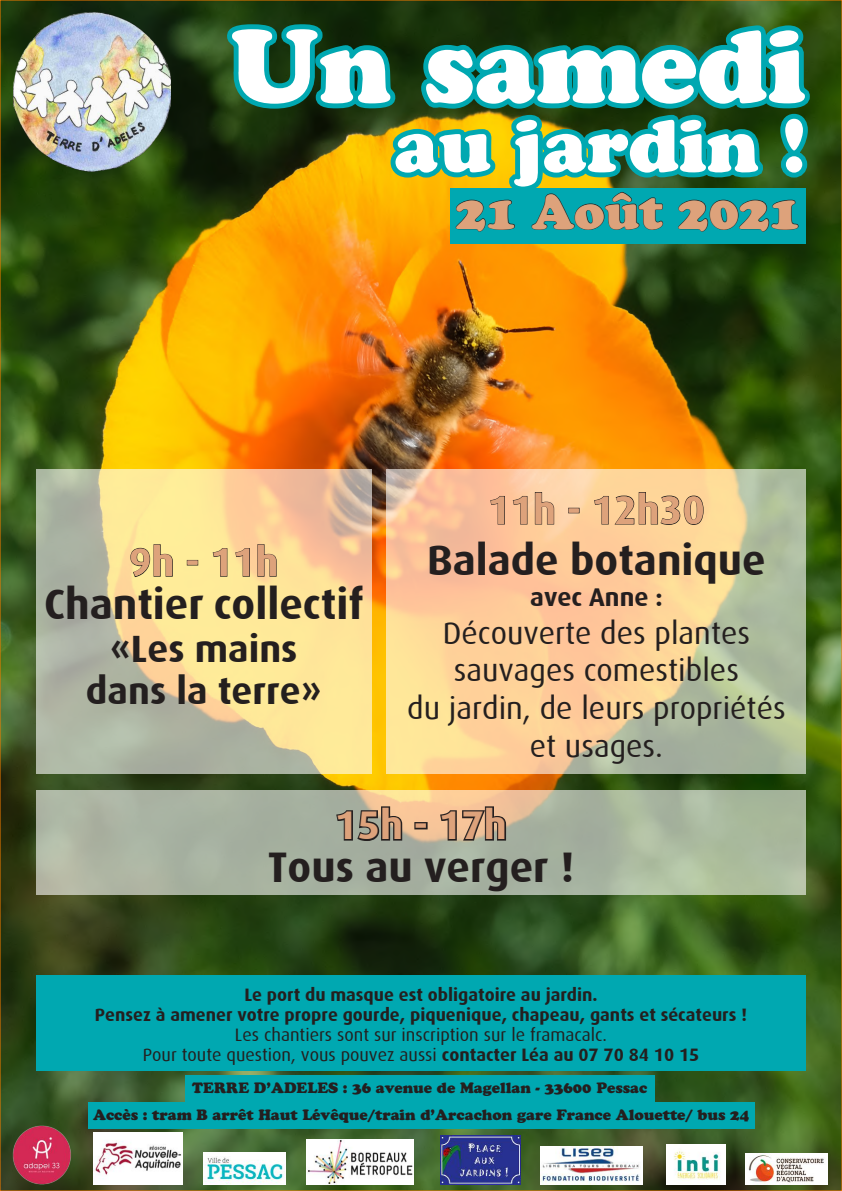
<style>
.page{position:relative;width:842px;height:1191px;background:#fff}
.page>*{position:absolute;margin:0;border:0;box-sizing:border-box;transform-origin:0 0}
.t1{font:102.6px "Cooper Black Std";color:#fff}
.t2{font:73.9px "Cooper Black Std";color:#fff}
.t3{font:48.5px "Cooper Black Std";color:#dda27b}
.t4{font:700 42.8px "Dax";color:#241f1f}
.t5{font:700 40px "Dax";color:#dda27b}
.t6{font:700 38px/42.7px "Dax";color:#241f1f;text-align:center}
.t7{font:31.4px/37.6px "Dax";color:#241f1f;text-align:center}
.t8{font:700 25.6px "Dax";color:#241f1f}
.t9{font:700 18px/20px "Dax";color:#241f1f;text-align:center}
.t10{font:18px/20px "Dax";color:#241f1f;text-align:center}
.t11{font:14.9px "Cooper Black Std";color:#241f1f}
.s1{font-weight:700}
</style>
<div class="page">
<img style="left:2px;top:2px;width:838px;height:1187px">
<div style="left:88px;top:1101px;width:666px;height:27px;background:#00a8b1"></div>
<div style="left:185px;top:1074px;width:469px;height:27px;background:#00a8b1"></div>
<div style="left:450px;top:188px;width:356px;height:56px;background:#00a8b1"></div>
<svg style="left:221px;top:19px;width:594px;height:213px;background:#347a50"></svg>
<img style="left:13px;top:11px;width:158px;height:161px">
<img style="left:307px;top:1139px;width:106px;height:45px">
<img style="left:667px;top:1145px;width:58px;height:39px">
<img style="left:11px;top:1123px;width:60px;height:61px">
<img style="left:441px;top:1135px;width:79px;height:49px">
<img style="left:204px;top:1152px;width:81px;height:32px">
<img style="left:93px;top:1132px;width:90px;height:52px">
<img style="left:541px;top:1146px;width:101px;height:38px">
<img style="left:745px;top:1153px;width:83px;height:31px">
<div style="left:36px;top:974px;width:770px;height:96px;background:#00a8b1"></div>
<svg style="left:36px;top:470px;width:336px;height:304px;background:#dece9c"></svg>
<svg style="left:130px;top:544px;width:43px;height:33px"></svg>
<div style="left:187px;top:560px;width:11px;height:5px;border:1px solid #241f1f"></div>
<svg style="left:212px;top:547px;width:16px;height:30px"></svg>
<svg style="left:235px;top:547px;width:15px;height:30px"></svg>
<svg style="left:257px;top:544px;width:20px;height:33px"></svg>
<svg style="left:387px;top:470px;width:419px;height:304px;background:#e6c99b"></svg>
<svg style="left:490px;top:495px;width:15px;height:30px"></svg>
<svg style="left:512px;top:495px;width:16px;height:30px"></svg>
<svg style="left:534px;top:491px;width:21px;height:34px"></svg>
<div style="left:568px;top:508px;width:12px;height:5px;border:1px solid #241f1f"></div>
<svg style="left:593px;top:491px;width:111px;height:34px;background:#ddb886"></svg>
<svg style="left:36px;top:790px;width:770px;height:104px;background:#adb5a0"></svg>
<svg style="left:334px;top:805px;width:70px;height:38px;background:#817d6f"></svg>
<div style="left:414px;top:822px;width:14px;height:7px;border:3px solid #241f1f"></div>
<svg style="left:438px;top:805px;width:69px;height:37px;background:#a5886f"></svg>
<h1 class="t1" style="left:231px;top:4px;width:577px">Un samedi</h1>
<h2 class="t2" style="left:394px;top:101px;width:413px">au jardin !</h2>
<h3 class="t3" style="left:456px;top:182px;width:346px">21 Août 2021</h3>
<h3 class="t5" style="left:129px;top:540px;width:151px">9h - 11h</h3>
<h3 class="t4" style="left:44px;top:580px;width:321px">Chantier collectif</h3>
<h3 class="t6" style="left:86px;top:627px;width:237px">«Les mains dans la terre»</h3>
<h3 class="t5" style="left:488px;top:487px;width:219px">11h - 12h30</h3>
<h3 class="t4" style="left:427px;top:536px;width:340px">Balade botanique</h3>
<h3 class="t8" style="left:530px;top:583px;width:134px">avec Anne :</h3>
<h3 class="t7" style="left:407px;top:614px;width:380px">Découverte des plantes sauvages comestibles<br>du jardin, de leurs propriétés et usages.</h3>
<h3 class="t5" style="left:335px;top:802px;width:174px">15h - 17h</h3>
<h3 class="t4" style="left:268px;top:843px;width:308px">Tous au verger !</h3>
<p class="t9" style="left:95px;top:984px;width:654px">Le port du masque est obligatoire au jardin.<br>Pensez à amener votre propre gourde, piquenique, chapeau, gants et sécateurs !</p>
<p class="t10" style="left:143px;top:1024px;width:558px">Les chantiers sont sur inscription sur le framacalc.<br>Pour toute question, vous pouvez aussi <span class="s1">contacter Léa au 07 70 84 10 15</span></p>
<p class="t11" style="left:192px;top:1079px;width:457px">TERRE D’ADELES : 36 avenue de Magellan - 33600 Pessac</p>
<p class="t11" style="left:93px;top:1105px;width:657px">Accès : tram B arrêt Haut Lévêque/train d’Arcachon gare France Alouette/ bus 24</p>
</div>
